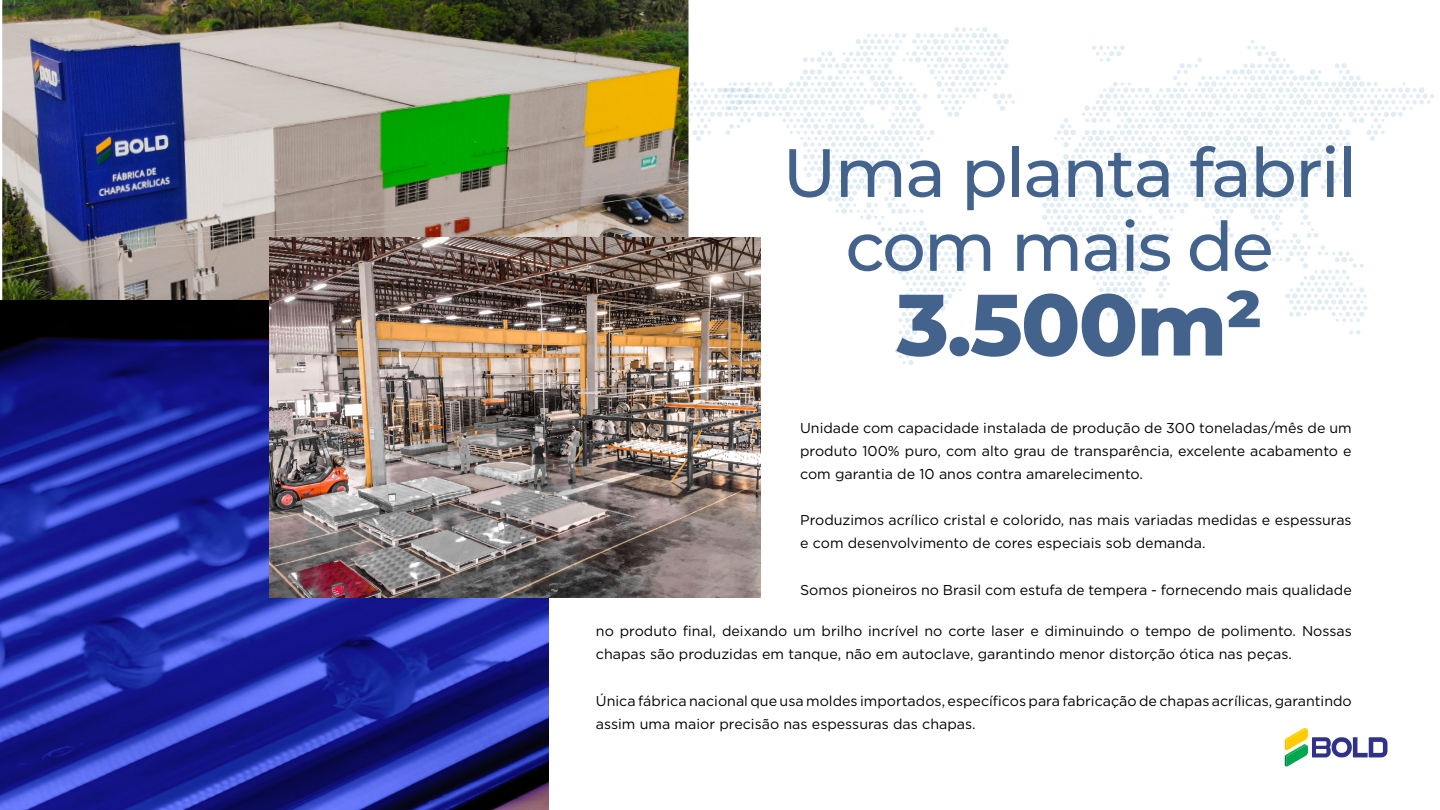
<style>
.page{position:relative;width:1440px;height:810px;background:#fff}
.page>*{position:absolute;margin:0;border:0;box-sizing:border-box;transform-origin:0 0}
.t1{font:800 86.85px "Montserrat";letter-spacing:-.02em;color:#43638c}
.t2{font:500 68.25px/73.9px "Montserrat";letter-spacing:-.025em;color:#43638c;text-align:center}
.t3{font:14.25px/23.1px "Gotham";color:#000}
</style>
<div class="page">
<svg style="left:1285px;top:728px;width:103px;height:39px"></svg>
<img style="left:2px;top:0;width:686px;height:301px">
<img style="left:0;top:301px;width:549px;height:509px">
<svg style="left:722px;top:27px;width:712px;height:338px"></svg>
<img style="left:270px;top:238px;width:491px;height:360px">
<h2 class="t2" style="left:783px;top:133px;width:576px">Uma planta fabril com mais de</h2>
<h1 class="t1" style="left:897px;top:261px;width:368px">3.500m²</h1>
<p class="t3" style="left:800px;top:416px;width:553px;text-align:justify">Unidade com capacidade instalada de produção de 300 toneladas/mês de um produto 100% puro, com alto grau de transparência, excelente acabamento e com garantia de 10 anos contra amarelecimento.</p>
<p class="t3" style="left:800px;top:508px;width:553px">Produzimos acrílico cristal e colorido, nas mais variadas medidas e espessuras e com desenvolvimento de cores especiais sob demanda.</p>
<p class="t3" style="left:800px;top:578px;width:553px">Somos pioneiros no Brasil com estufa de tempera - fornecendo mais qualidade</p>
<p class="t3" style="left:596px;top:619px;width:757px">no produto final, deixando um brilho incrível no corte laser e diminuindo o tempo de polimento. Nossas chapas são produzidas em tanque, não em autoclave, garantindo menor distorção ótica nas peças.</p>
<p class="t3" style="left:596px;top:689px;width:757px">Única fábrica nacional que usa moldes importados, específicos para fabricação de chapas acrílicas, garantindo assim uma maior precisão nas espessuras das chapas.</p>
</div>
